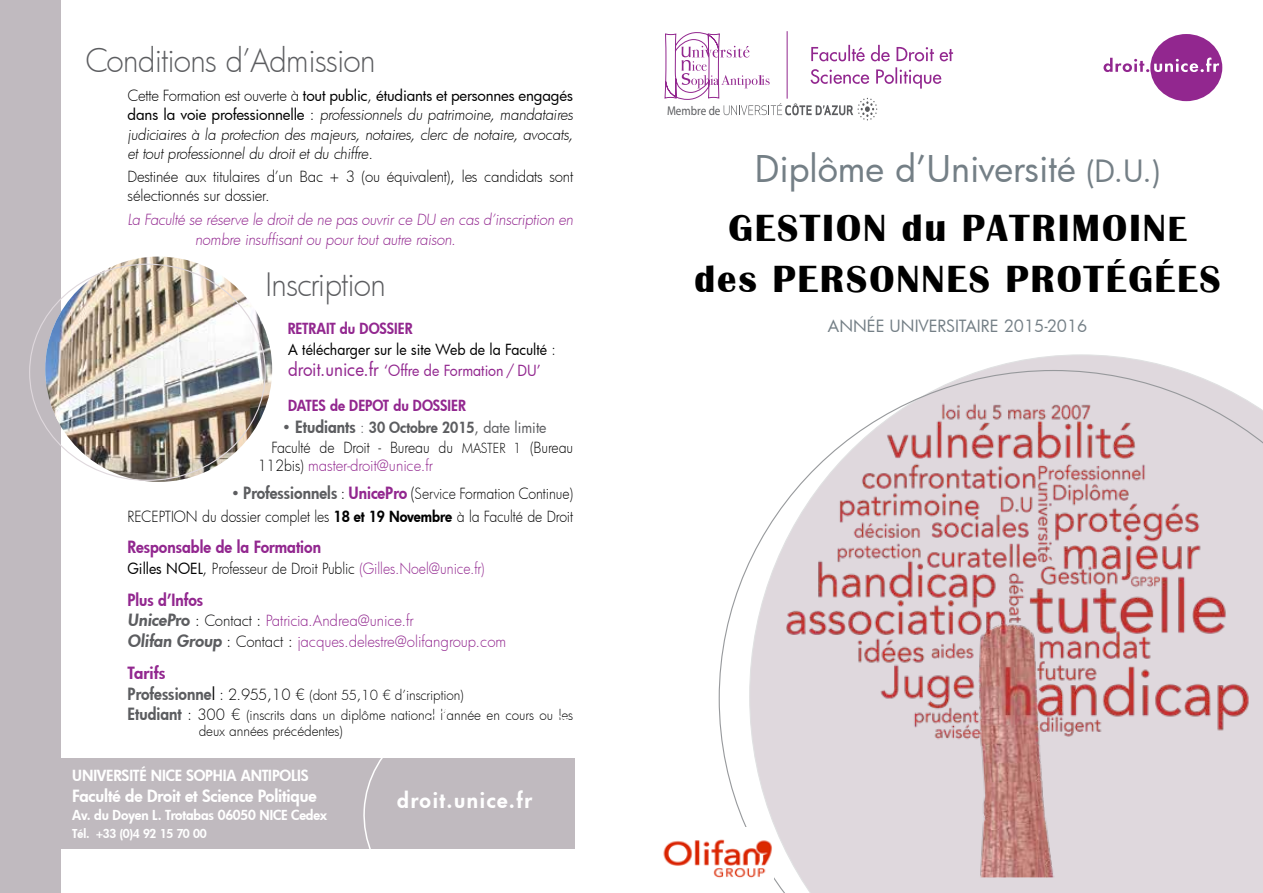
<style>
.page{position:relative;width:1263px;height:893px;background:#fff}
.page>*{position:absolute;margin:0;border:0;box-sizing:border-box;transform-origin:0 0}
.t1{font:700 39px/51px "Britannic";letter-spacing:.05em;color:#000;text-align:center}
.t2{font:36px "Futura";color:#747f86}
.t3{font:300 31.5px "Futura";letter-spacing:-.02em;color:#5c5d60}
.t4{font:800 21px "Futura";letter-spacing:.075em;color:#fff}
.t5{font:800 16.5px "Futura";color:#92278f;scale:.94 1}
.t6{font:800 16.5px "Futura";letter-spacing:-.01em;color:#fff}
.t7{font:16.5px "Futura";color:#747f86}
.t8{font:800 16.5px "Futura";color:#92278f}
.t9{font:300 15px/19.5px "Futura";letter-spacing:-.01em;color:#000}
.t10{font:300 15px/19.5px "Futura";letter-spacing:-.01em;color:#000;scale:.94 1}
.t11{font:300 15px/19.5px "Futura";letter-spacing:-.005em;color:#92278f}
.t12{font:15px/21.3px "Futura";color:#000;scale:.94 1}
.t13{font:800 15px "Futura";letter-spacing:-.01em;color:#fff}
.t14{font:800 15px "Futura";color:#92278f;scale:.94 1}
.t15{font:300 13.5px/19.8px "Futura";color:#000}
.t16{font:800 13.5px "Futura";letter-spacing:-.01em;color:#fff}
.t17{font:12.75px "Myriad Pro";color:#5c5d60;scale:.87 1}
.t18{font:800 12px "Futura";letter-spacing:-.01em;color:#fff}
.s1{font-weight:400}
.s2{font-weight:800;color:#92278f}
.s3{font-weight:300}
.s4{font-size:18px;color:#92278f}
.s5{color:#92278f}
.s6{font-weight:400;color:#5c5d60}
.s7{font-weight:800;font-size:16.5px;color:#5c5d60}
.s8{color:#5c5d60}
.s9{font-weight:800;color:#5c5d60}
.s10{font-size:13.5px}
.s11{color:#000}
.s12{font-weight:800;font-size:16.5px;color:#92278f}
.s13{font-size:16.5px}
.s14{color:#0a0a0b}
.s15{font-weight:800}
.s16{font-weight:400;font-size:16.5px}
.s17{font-size:15px}
.s18{font-size:30px}
.s19{font-size:36px}
</style>
<div class="page">
<svg style="left:983px;top:354px;width:197px;height:16px"></svg>
<div style="left:0;top:0;width:60px;height:893px;background:#c0babf"></div>
<img style="left:45px;top:257px;width:227px;height:225px">
<div style="left:0;top:758px;width:574px;height:91px;background:#c0babf"></div>
<svg style="left:363px;top:758px;width:212px;height:91px"></svg>
<div style="left:1150px;top:34px;width:72px;height:67px;background:#92278f;border-radius:50%"></div>
<svg style="left:1103px;top:58px;width:116px;height:14px"></svg>
<hr style="left:787px;top:31px;width:1px;height:68px;background:#92278f">
<svg style="left:664px;top:32px;width:289px;height:88px"></svg>
<div style="left:368px;top:792px;width:193px;height:22px;background:#c0babf"></div>
<svg style="left:719px;top:370px;width:544px;height:523px"></svg>
<img style="left:663px;top:828px;width:111px;height:56px">
<h3 class="t3" style="left:85px;top:39px;width:292px">Conditions d’Admission</h3>
<p class="t9" style="left:128px;top:85px;width:449px">Cette Formation est ouverte à <span class="s1">tout public</span>, <span class="s1">étudiants et personnes engagés d a n s l a voie p rofess io n n e l l e</span> : professionnels du patrimoine, mandataires judiciaires à la protection des majeurs, notaires, clerc de notaire, avocats, et tout professionnel du droit et du chiffre.</p>
<p class="t9" style="left:128px;top:166px;width:447px">Destinée aux titulaires d’un Bac + 3 (ou équivalent), les candidats sont sélectionnés sur dossier.</p>
<p class="t11" style="left:195px;top:210px;width:382px;text-indent:-68px">La Faculté se réserve le droit de ne pas ouvrir ce DU en cas d’inscription en nombre insuffisant ou pour tout autre raison.</p>
<h3 class="t3" style="left:266px;top:263px;width:122px">Inscription</h3>
<p class="t12" style="left:288px;top:317px;width:287px"><span class="s2">RETRAIT du DOSSIER<br></span>A télécharger sur le site Web de la Faculté <span class="s3">: </span><span class="s4">droit.unice.fr</span> <span class="s5">‘Offre de Formation / DU’</span></p>
<p class="t14" style="left:288px;top:395px;width:191px">DATES de DEPOT du DOSSIER</p>
<p class="t10" style="left:272px;top:418px;width:322px;text-indent:11px"><span class="s6">•</span> <span class="s7">Etudiants</span> <span class="s8">:</span> <span class="s9">30 Octobre 2015</span><span class="s6">, date limite<br></span>Faculté de Droit - Bureau du <span class="s10">MASTER 1</span> (Bureau</p>
<p class="t11" style="left:258px;top:455px;width:176px"><span class="s11">112bis)</span> master-droit@unice.fr</p>
<p class="t10" style="left:128px;top:482px;width:475px;line-height:22.5px;text-align:right"><span class="s6">•</span> <span class="s7">Professionnels</span> : <span class="s12">UnicePro</span> <span class="s13">(</span><span class="s14">Service</span> Formation Continue)<br>RECEPTION du dossier complet les <span class="s15">18 et 19 Novembre</span> à la Faculté de Droit</p>
<p class="t5" style="left:128px;top:536px;width:207px">Responsable de la Formation</p>
<p class="t10" style="left:128px;top:559px;width:381px"><span class="s1">Gilles NOEL</span>, Professeur de Droit Public <span class="s5">(Gilles.Noel@unice.fr)</span></p>
<p class="t5" style="left:128px;top:589px;width:82px">Plus d’Infos</p>
<p class="t11" style="left:128px;top:609px;width:380px;line-height:21.3px"><span class="s7">UnicePro</span> <span class="s11">:</span> <span class="s14">Contact :</span> Patricia.Andrea@unice.fr<br><span class="s7">Olifan Group</span> <span class="s11">:</span> <span class="s14">Contact :</span> jacques.delestre@olifangroup.com</p>
<p class="t8" style="left:128px;top:661px;width:39px">Tarifs</p>
<p class="t15" style="left:128px;top:685px;width:447px"><span class="s7">Professionne</span><span class="s16">l</span> <span class="s17">: 2.955,10 €</span> (dont 55,10 € d’inscription)<br><span class="s7">Etudiant</span> <span class="s17">: 300 €</span> (inscrits dans un diplôme national l’année en cours ou les</p>
<p class="t15" style="left:199px;top:721px;width:146px">deux années précédentes)</p>
<p class="t13" style="left:72px;top:765px;width:238px">UNIVERSITÉ NICE SOPHIA ANTIPOLIS</p>
<p class="t6" style="left:72px;top:785px;width:246px">Faculté de Droit et Science Politique</p>
<p class="t16" style="left:72px;top:806px;width:256px">Av. du Doyen L. Trotabas 06050 NICE Cedex</p>
<p class="t18" style="left:72px;top:825px;width:136px">Tél. +33 (0)4 92 15 70 00</p>
<h3 class="t4" style="left:397px;top:786px;width:136px">droit.unice.fr</h3>
<p class="t17" style="left:667px;top:103px;width:63px">Membre de</p>
<h2 class="t2" style="left:755px;top:144px;width:407px">Diplôme d’Université <span class="s18">(D.U.)</span></h2>
<h1 class="t1" style="left:694px;top:203px;width:528px">GESTION du PATRIMOIN<span class="s19">E </span>des PERSONNES PROTÉGÉES</h1>
<p class="t7" style="left:828px;top:315px;width:261px">ANNÉE UNIVERSITAIRE 2015-2016</p>
</div>
